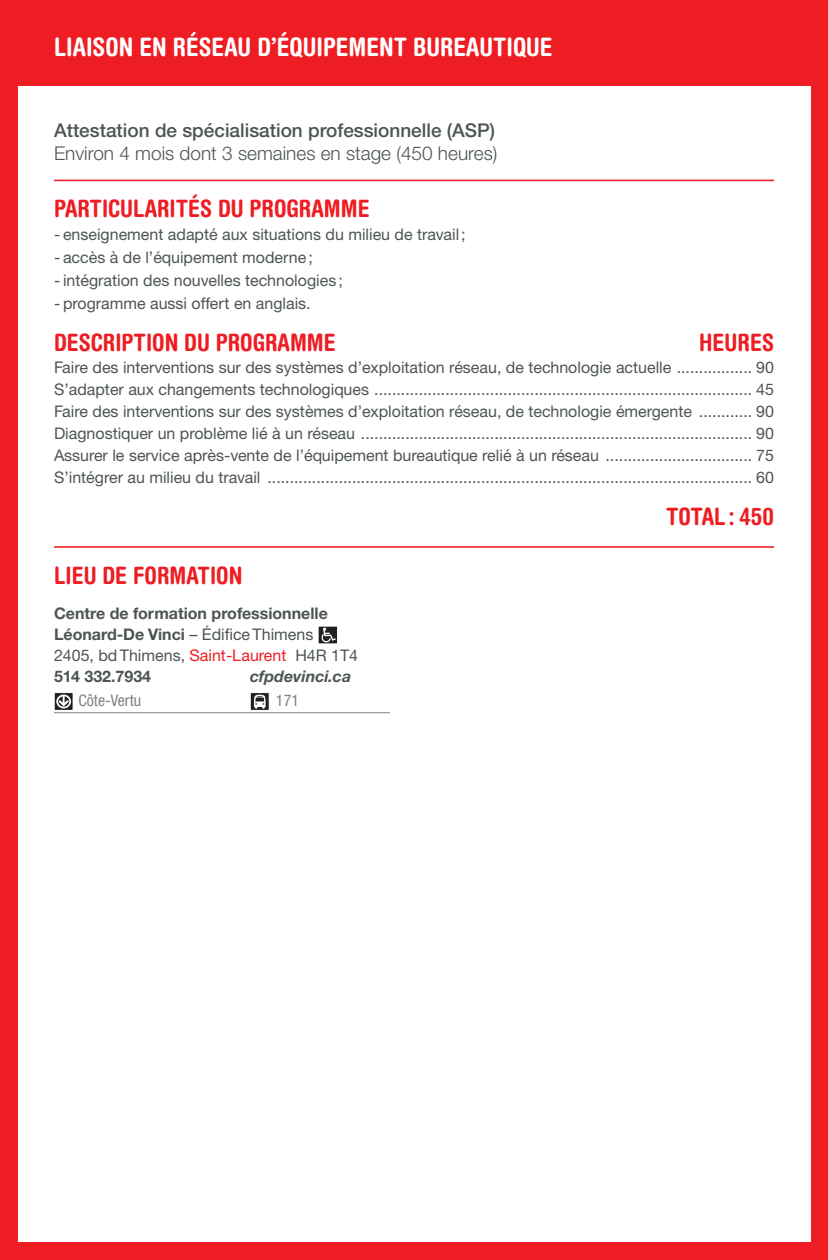
<style>
.page{position:relative;width:828px;height:1260px;background:#ee1d23}
.page>*{position:absolute;margin:0;border:0;box-sizing:border-box;transform-origin:0 0}
._05_Verso_-_Titre{font:700 condensed 25.6px "Helvetica Rounded";color:#fff}
._08_Sous-titre_-_Str{font:700 condensed 24px "Helvetica Rounded";color:#ee1d23}
._10_Sous-titre_-_No{font:700 condensed 24px "Helvetica Rounded";color:#ee1d23}
._06_Attestation{font:500 19px "Helvetica Neue CE";color:#4d5455}
._07_Attestation_-_Dé{font:300 19px "Helvetica Neue CE";color:#4d5455}
._11_Texte_-_Programm{font:16px "Helvetica Neue CE";color:#4d5455}
._09_Texte_-_Point_fo{font:16px "Helvetica Neue CE";color:#4d5455}
.t1{font:700 16px/21px "Helvetica Neue CE";color:#4d5455}
.t2{font:italic 700 16px "Helvetica Neue CE";color:#4d5455}
.t3{font:condensed 16px "Helvetica Neue";color:#808285}
.s1{font-weight:400}
.s2{font-weight:400;color:#ee1d23}
</style>
<div class="page">
<div style="left:18px;top:25px;width:792px;height:1217px;background:#fff"></div>
<div style="left:0;top:0;width:828px;height:86px;background:#ee1d23"></div>
<hr style="left:54px;top:180px;width:720px;height:1px;background:#ee1d23">
<hr style="left:54px;top:546px;width:720px;height:2px;background:#ee1d23">
<hr style="left:54px;top:712px;width:336px;height:1px;background:#808285">
<svg style="left:318px;top:626px;width:20px;height:18px"></svg>
<svg style="left:56px;top:694px;width:15px;height:15px"></svg>
<div style="left:54px;top:692px;width:19px;height:19px;border:1px solid #fff"></div>
<svg style="left:56px;top:695px;width:15px;height:13px"></svg>
<svg style="left:250px;top:693px;width:20px;height:17px"></svg>
<p class="_05_Verso_-_Titre" style="left:54px;top:31px;width:500px">LIAISON EN RÉSEAU D’ÉQUIPEMENT BUREAUTIQUE</p>
<p class="_06_Attestation" style="left:54px;top:119px;width:443px">Attestation de spécialisation professionnelle (ASP)</p>
<p class="_07_Attestation_-_Dé" style="left:54px;top:142px;width:445px">Environ 4 mois dont 3 semaines en stage (450 heures)</p>
<p class="_08_Sous-titre_-_Str" style="left:54px;top:194px;width:317px">PARTICULARITÉS DU PROGRAMME</p>
<p class="_09_Texte_-_Point_fo" style="left:54px;top:225px;width:413px">- enseignement adapté aux situations du milieu de travail;</p>
<p class="_09_Texte_-_Point_fo" style="left:54px;top:248px;width:260px">- accès à de l’équipement moderne;</p>
<p class="_09_Texte_-_Point_fo" style="left:54px;top:271px;width:290px">- intégration des nouvelles technologies;</p>
<p class="_09_Texte_-_Point_fo" style="left:54px;top:294px;width:258px">- programme aussi offert en anglais.</p>
<p class="_10_Sous-titre_-_No" style="left:54px;top:328px;width:283px">DESCRIPTION DU PROGRAMME</p>
<p class="_10_Sous-titre_-_No" style="left:699px;top:328px;width:76px">HEURES</p>
<p class="_11_Texte_-_Programm" style="left:54px;top:358px;width:721px">Faire des interventions sur des systèmes d’exploitation réseau, de technologie actuelle ................. 90</p>
<p class="_11_Texte_-_Programm" style="left:54px;top:380px;width:721px">S’adapter aux changements technologiques ..................................................................................... 45</p>
<p class="_11_Texte_-_Programm" style="left:54px;top:402px;width:721px">Faire des interventions sur des systèmes d’exploitation réseau, de technologie émergente ............ 90</p>
<p class="_11_Texte_-_Programm" style="left:54px;top:424px;width:721px">Diagnostiquer un problème lié à un réseau ........................................................................................ 90</p>
<p class="_11_Texte_-_Programm" style="left:54px;top:446px;width:721px">Assurer le service après-vente de l’équipement bureautique relié à un réseau ................................. 75</p>
<p class="_11_Texte_-_Programm" style="left:54px;top:468px;width:721px">S’intégrer au milieu du travail ............................................................................................................. 60</p>
<p class="_10_Sous-titre_-_No" style="left:666px;top:502px;width:109px">TOTAL : 450</p>
<p class="_08_Sous-titre_-_Str" style="left:54px;top:561px;width:190px">LIEU DE FORMATION</p>
<p class="t1" style="left:54px;top:603px;width:306px">Centre de formation professionnelle<br>Léonard-De Vinci <span class="s1">– Édifice Thimens<br>2405, bd Thimens,</span> <span class="s2">Saint-Laurent</span> <span class="s1">H4R 1T4<br></span>514 332.7934</p>
<p class="t2" style="left:250px;top:667px;width:103px">cfpdevinci.ca</p>
<p class="t3" style="left:78px;top:691px;width:64px">Côte-Vertu</p>
<p class="t3" style="left:276px;top:691px;width:25px">171</p>
</div>
